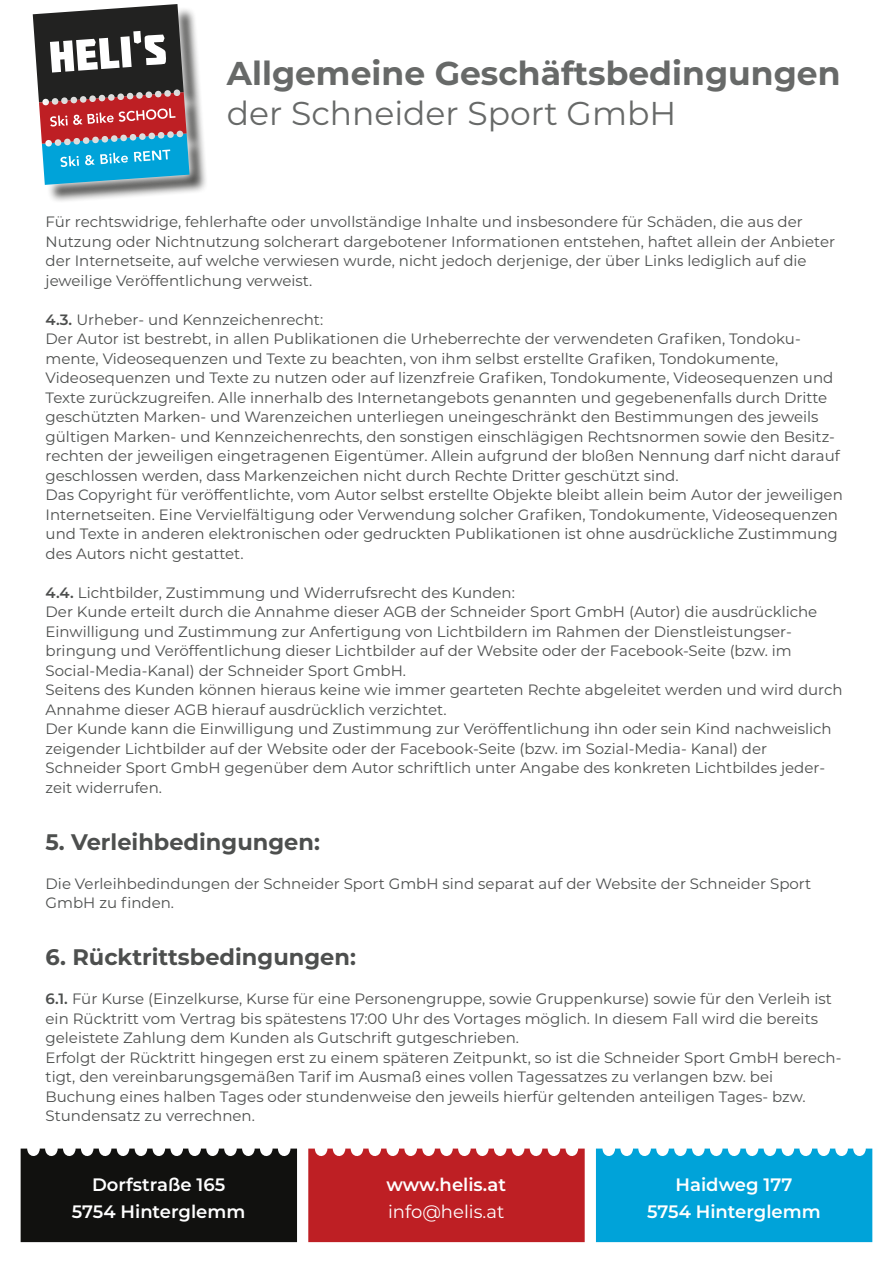
<style>
.page{position:relative;width:893px;height:1263px;background:#fff}
.page>*{position:absolute;margin:0;border:0;box-sizing:border-box;transform-origin:0 0}
.t1{font:700 33px "Montserrat";color:#676968}
.t2{font:33px "Montserrat";color:#676968}
.t3{font:700 22.5px "Montserrat";color:#4d4f4e}
.t4{font:600 18px/27px "Montserrat";color:#fff;text-align:center}
.t5{font:18px/27px "Montserrat";color:#fff}
.t6{font:300 18px "Montserrat";letter-spacing:.03em;color:#fff}
.t7{font:15px/19.5px "Montserrat";color:#4d4f4e}
.s1{font-weight:600}
</style>
<div class="page">
<div style="left:36px;top:7px;width:172px;height:196px;background:#11110f;opacity:.75"></div>
<div style="left:23px;top:0;width:180px;height:198px;background:#fff;opacity:.75"></div>
<div style="left:33px;top:4px;width:163px;height:188px;background:#fff;opacity:.75"></div>
<svg style="left:33px;top:4px;width:157px;height:181px;background:#6b6e79"></svg>
<div style="left:596px;top:1148px;width:276px;height:94px;background:#00a3d9"></div>
<div style="left:308px;top:1148px;width:277px;height:94px;background:#be1f24"></div>
<div style="left:21px;top:1148px;width:276px;height:94px;background:#11110f"></div>
<p class="t1" style="left:227px;top:50px;width:615px">Allgemeine Geschäftsbedingungen</p>
<p class="t2" style="left:227px;top:90px;width:451px">der Schneider Sport GmbH</p>
<p class="t7" style="left:46px;top:212px;width:791px">Für rechtswidrige, fehlerhafte oder unvollständige Inhalte und insbesondere für Schäden, die aus der Nutzung oder Nichtnutzung solcherart dargebotener Informationen entstehen, haftet allein der Anbieter der Internetseite, auf welche verwiesen wurde, nicht jedoch derjenige, der über Links lediglich auf die jeweilige Veröffentlichung verweist.</p>
<p class="t7" style="left:46px;top:309px;width:279px"><span class="s1">4.3.</span> Urheber- und Kennzeichenrecht:</p>
<p class="t7" style="left:46px;top:329px;width:796px">Der Autor ist bestrebt, in allen Publikationen die Urheberrechte der verwendeten Grafiken, Tondoku&shy;mente, Videosequenzen und Texte zu beachten, von ihm selbst erstellte Grafiken, Tondokumente, Videosequenzen und Texte zu nutzen oder auf lizenzfreie Grafiken, Tondokumente, Videosequenzen und Texte zurückzugreifen. Alle innerhalb des Internetangebots genannten und gegebenenfalls durch Dritte geschützten Marken- und Warenzeichen unterliegen uneingeschränkt den Bestimmungen des jeweils gültigen Marken- und Kennzeichenrechts, den sonstigen einschlägigen Rechtsnormen sowie den Besitz&shy;rechten der jeweiligen eingetragenen Eigentümer. Allein aufgrund der bloßen Nennung darf nicht darauf geschlossen werden, dass Markenzeichen nicht durch Rechte Dritter geschützt sind.</p>
<p class="t7" style="left:46px;top:485px;width:799px">Das Copyright für veröffentlichte, vom Autor selbst erstellte Objekte bleibt allein beim Autor der jeweiligen Internetseiten. Eine Vervielfältigung oder Verwendung solcher Grafiken, Tondokumente, Videosequenzen und Texte in anderen elektronischen oder gedruckten Publikationen ist ohne ausdrückliche Zustimmung des Autors nicht gestattet.</p>
<p class="t7" style="left:46px;top:582px;width:471px"><span class="s1">4.4.</span> Lichtbilder, Zustimmung und Widerrufsrecht des Kunden:</p>
<p class="t7" style="left:46px;top:602px;width:773px">Der Kunde erteilt durch die Annahme dieser AGB der Schneider Sport GmbH (Autor) die ausdrückliche Einwilligung und Zustimmung zur Anfertigung von Lichtbildern im Rahmen der Dienstleistungser&shy;bringung und Veröffentlichung dieser Lichtbilder auf der Website oder der Facebook-Seite (bzw. im Social-Media-Kanal) der Schneider Sport GmbH.</p>
<p class="t7" style="left:46px;top:680px;width:798px">Seitens des Kunden können hieraus keine wie immer gearteten Rechte abgeleitet werden und wird durch<br>Annahme dieser AGB hierauf ausdrücklich verzichtet.</p>
<p class="t7" style="left:46px;top:719px;width:787px">Der Kunde kann die Einwilligung und Zustimmung zur Veröffentlichung ihn oder sein Kind nachweislich zeigender Lichtbilder auf der Website oder der Facebook-Seite (bzw. im Sozial-Media- Kanal) der Schneider Sport GmbH gegenüber dem Autor schriftlich unter Angabe des konkreten Lichtbildes jeder&shy;zeit widerrufen.</p>
<p class="t3" style="left:46px;top:825px;width:276px">5. Verleihbedingungen:</p>
<p class="t7" style="left:46px;top:873px;width:767px">Die Verleihbedindungen der Schneider Sport GmbH sind separat auf der Website der Schneider Sport<br>GmbH zu finden.</p>
<p class="t3" style="left:46px;top:941px;width:312px">6. Rücktrittsbedingungen:</p>
<p class="t7" style="left:46px;top:989px;width:788px"><span class="s1">6.1.</span> Für Kurse (Einzelkurse, Kurse für eine Personengruppe, sowie Gruppenkurse) sowie für den Verleih ist ein Rücktritt vom Vertrag bis spätestens 17:00 Uhr des Vortages möglich. In diesem Fall wird die bereits geleistete Zahlung dem Kunden als Gutschrift gutgeschrieben.</p>
<p class="t7" style="left:46px;top:1047px;width:797px">Erfolgt der Rücktritt hingegen erst zu einem späteren Zeitpunkt, so ist die Schneider Sport GmbH berech&shy;tigt, den vereinbarungsgemäßen Tarif im Ausmaß eines vollen Tagessatzes zu verlangen bzw. bei Buchung eines halben Tages oder stundenweise den jeweils hierfür geltenden anteiligen Tages- bzw.<br>Stundensatz zu verrechnen.</p>
<p class="t4" style="left:72px;top:1170px;width:175px">Dorfstraße 165<br>5754 Hinterglemm</p>
<p class="t5" style="left:387px;top:1170px;width:121px"><span class="s1">www.helis.at </span>info@helis.at</p>
<p class="t4" style="left:647px;top:1170px;width:175px">Haidweg 177<br>5754 Hinterglemm</p>
<p class="t6" style="left:656px;top:1194px;width:119px">Haidweg 177</p>
</div>
